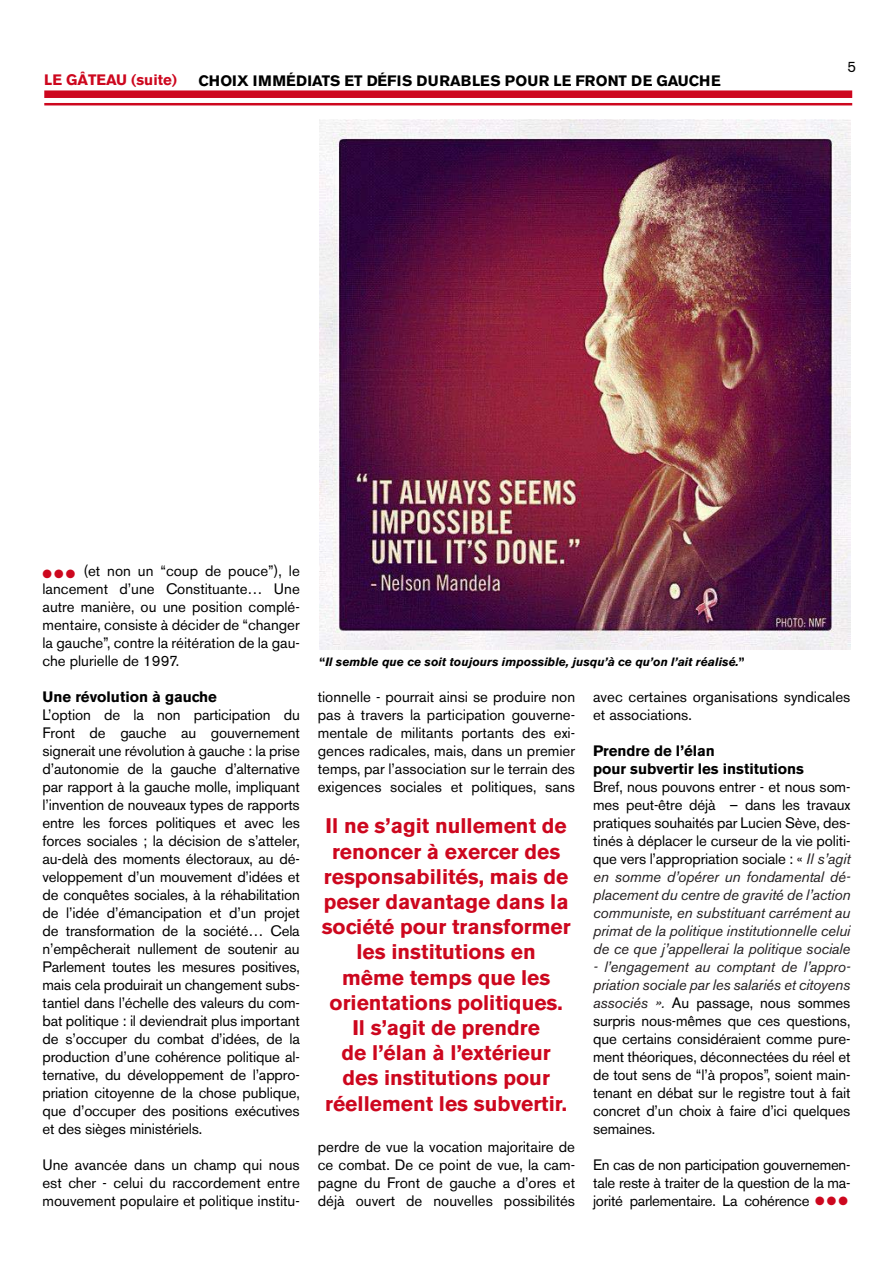
<style>
.page{position:relative;width:893px;height:1263px;background:#fff}
.page>*{position:absolute;margin:0;border:0;box-sizing:border-box;transform-origin:0 0}
.t1{font:700 21px/25.2px "Akzidenz Grotesk BE";color:#cd071e;text-align:center}
.t2{font:15px/18px "Akzidenz Grotesk BE";color:#000;text-align:justify}
.t3{font:italic 15px/18px "Akzidenz Grotesk BE";letter-spacing:-.01em;color:#231f20;text-align:justify}
.t4{font:700 15px/18px "Akzidenz Grotesk BE";color:#000}
.t5{font:700 15px "Akzidenz Grotesk BE";color:#cd071e}
.t6{font:italic 700 12px "Akzidenz Grotesk BE";color:#000}
.t7{font:12px "Zapf Dingbats ITC";color:#cd071e}
.s1{color:#cd071e}
.s2{font-style:normal}
.s3{font-style:normal;color:#000}
.s4{font-style:italic;color:#231f20}
</style>
<div class="page">
<div style="left:44px;top:90px;width:808px;height:8px;background:#cd071e"></div>
<hr style="left:44px;top:103px;width:808px;height:2px;background:#cd071e">
<img style="left:320px;top:119px;width:530px;height:531px">
<p class="t5" style="left:44px;top:71px;width:134px">Le GÂTEAU (suite)</p>
<p class="t4" style="left:198px;top:72px;width:66px">Choix imm</p>
<p class="t4" style="left:286px;top:72px;width:20px">édiats</p>
<p class="t4" style="left:344px;top:72px;width:84px">et défis durables</p>
<p class="t4" style="left:505px;top:72px;width:163px">pour leFront de gau</p>
<p class="t4" style="left:689px;top:72px;width:32px">che</p>
<p class="t2" style="left:847px;top:58px;width:10px">5</p>
<p class="t2" style="left:43px;top:562px;width:259px"><span class="s1">●</span> <span class="s1">●</span> <span class="s1">●</span> (et non un “coup de pouce”), le lancement d’une Constituante… Une autre manière, ou une position complé&shy;mentaire, consiste à décider de “changer la gauche”, contre la réitération de la gau&shy;che plurielle de 1997.</p>
<p class="t4" style="left:43px;top:688px;width:176px">Une révolution à gauche</p>
<p class="t2" style="left:42px;top:706px;width:259px">L’option de la non participation du Front de gauche au gouvernement signerait une révolution à gauche : la prise d’autonomie de la gauche d’alternative par rapport à la gauche molle, impliquant l’invention de nouveaux types de rapports entre les forces politiques et avec les forces sociales ; la décision de s’atteler, au-delà des moments électoraux, au dé&shy;veloppement d’un mouvement d’idées et de conquêtes sociales, à la réhabilitation de l’idée d’émancipation et d’un projet de transformation de la société… Cela n’empêcherait nullement de soutenir au Parlement toutes les mesures positives, mais cela produirait un changement subs&shy;tantiel dans l’échelle des valeurs du com&shy;bat politique : il deviendrait plus important de s’occuper du combat d’idées, de la production d’une cohérence politique al&shy;ternative, du développement de l’appro&shy;priation citoyenne de la chose publique, que d’occuper des positions exécutives et des sièges ministériels.</p>
<p class="t2" style="left:42px;top:1156px;width:259px">Une avancée dans un champ qui nous est cher - celui du raccordement entre mouvement populaire et politique institu-</p>
<p class="t6" style="left:320px;top:655px;width:427px"><span class="s2">“</span>Il semble que ce soit toujours impossible, jusqu’à ce qu’on l’ait réalisé.<span class="s2">”</span></p>
<p class="t2" style="left:318px;top:688px;width:259px">tionnelle - pourrait ainsi se produire non pas à travers la participation gouverne&shy;mentale de militants portants des exi&shy;gences radicales, mais, dans un premier temps, par l’association sur le terrain des exigences sociales et politiques, sans</p>
<p class="t1" style="left:322px;top:813px;width:250px">Il ne s’agit nullement de renoncer à exercer des responsabilités, mais de peser davantage dans la société pour transformer les institutions en<br>même temps que les orientations politiques.<br>Il s’agit de prendre<br>de l’élan à l’extérieur des institutions pour réellement les subvertir.</p>
<p class="t2" style="left:318px;top:1138px;width:259px">perdre de vue la vocation majoritaire de ce combat. De ce point de vue, la cam&shy;pagne du Front de gauche a d’ores et déjà ouvert de nouvelles possibilités</p>
<p class="t2" style="left:593px;top:688px;width:259px">avec certaines organisations syndicales et associations.</p>
<p class="t4" style="left:593px;top:742px;width:212px">Prendre de l’élan<br>pour subvertir les institutions</p>
<p class="t3" style="left:593px;top:778px;width:259px"><span class="s3">Bref, nous pouvons entrer - et nous som&shy;mes peut-être déjà – dans les travaux pratiques souhaités par Lucien Sève, des&shy;tinés à déplacer le curseur de la vie politi&shy;que vers l’appropriation sociale :</span> <span class="s2">«</span> Il s’agit en somme d’opérer un fondamental dé&shy;placement du centre de gravité de l’action communiste, en substituant carrément au primat de la politique institutionnelle celui de ce que j’appellerai la politique sociale</p>
<p class="t2" style="left:593px;top:958px;width:259px"><span class="s4">- l’engagement au comptant de l’appro&shy;priation sociale par les salariés et citoyens associés ».</span> Au passage, nous sommes surpris nous-mêmes que ces questions, que certains considéraient comme pure&shy;ment théoriques, déconnectées du réel et de tout sens de “l’à propos”, soient main&shy;tenant en débat sur le registre tout à fait concret d’un choix à faire d’ici quelques semaines.</p>
<p class="t2" style="left:593px;top:1156px;width:259px">En cas de non participation gouvernemen&shy;tale reste à traiter de la question de la ma&shy;jorité parlementaire. La cohérence</p>
<p class="t7" style="left:815px;top:1196px;width:34px">● ● ●</p>
</div>
